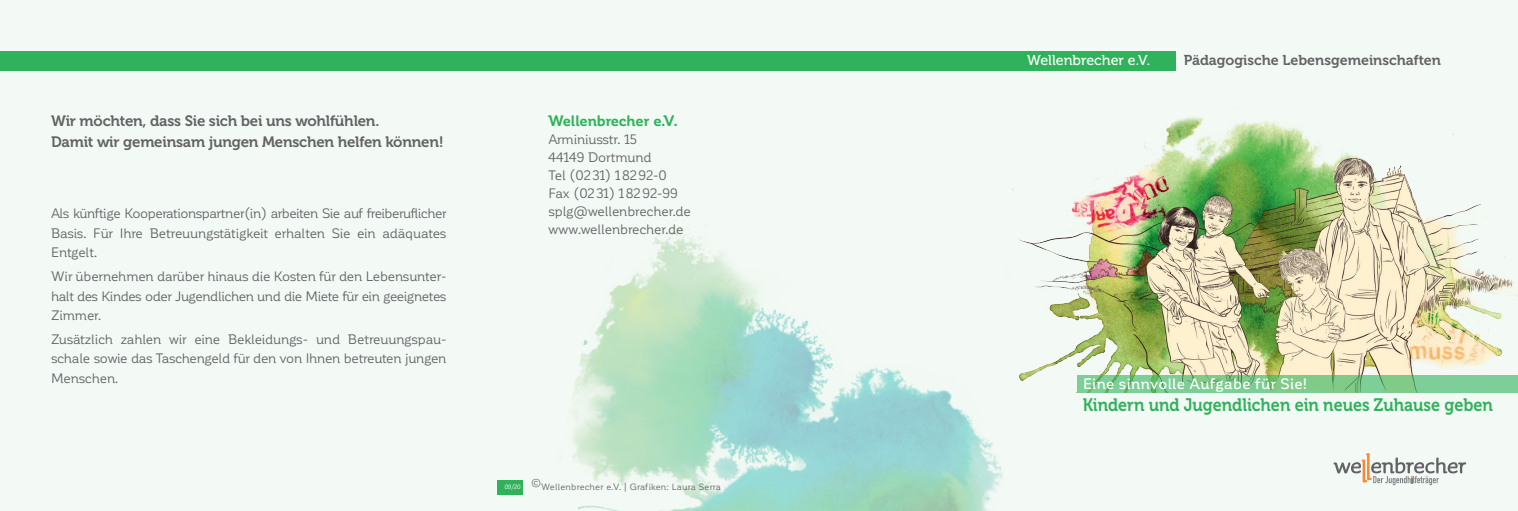
<style>
.page{position:relative;width:1518px;height:511px;background:#fff}
.page>*{position:absolute;margin:0;border:0;box-sizing:border-box;transform-origin:0 0}
.t1{font:18px "Museo 700";color:#2fb25a;scale:.9 1}
.t2{font:15px/21px "Museo 700";letter-spacing:-.015em;color:#636366}
.t3{font:500 15px "Corporative Soft";letter-spacing:.02em;color:#fff}
.t4{font:700 15px "Corporative Soft";letter-spacing:-.01em;color:#2fb25a}
.t5{font:14.25px "Museo 700";color:#636366}
.t6{font:14.25px "Museo 500";color:#fff}
.t7{font:13.5px/19.5px "Corporative Soft";letter-spacing:-.02em;color:#636366;text-align:justify}
.t8{font:9px "Corporative Soft";letter-spacing:.015em;color:#636366}
.s1{font-style:italic;font-size:6.15px;color:#fff}
</style>
<div class="page">
<div style="left:0;top:0;width:1518px;height:510px;background:#f3faf5"></div>
<img style="left:571px;top:228px;width:432px;height:282px">
<svg style="left:1334px;top:453px;width:132px;height:32px"></svg>
<div style="left:0;top:51px;width:1176px;height:19px;background:#2fb25a"></div>
<img style="left:1012px;top:117px;width:506px;height:264px">
<svg style="left:1077px;top:375px;width:441px;height:17px;background:#7ac98d"></svg>
<div style="left:497px;top:479px;width:26px;height:15px;background:#2fb25a"></div>
<p class="t2" style="left:51px;top:111px;width:394px">Wir möchten, dass Sie sich bei uns wohlfühlen.<br>Damit wir gemeinsam jungen Menschen helfen können!</p>
<p class="t7" style="left:51px;top:204px;width:397px">Als künftige Kooperationspartner(in) arbeiten Sie auf freiberuflicher Basis. Für Ihre Betreuungstätigkeit erhalten Sie ein adäquates Entgelt.</p>
<p class="t7" style="left:51px;top:266px;width:397px">Wir übernehmen darüber hinaus die Kosten für den Lebensunter&shy;halt des Kindes oder Jugendlichen und die Miete für ein geeignetes Zimmer.</p>
<p class="t7" style="left:51px;top:329px;width:397px">Zusätzlich zahlen wir eine Bekleidungs- und Betreuungspau&shy;schale sowie das Taschengeld für den von Ihnen betreuten jungen Menschen.</p>
<p class="t4" style="left:549px;top:112px;width:131px">Wellenbrecher e.V.</p>
<p class="t7" style="left:549px;top:130px;width:144px;line-height:18px;text-align:left">Arminiusstr. 15<br>44149 Dortmund<br>Tel (0231) 18292-0<br>Fax (0231) 18292-99 splg@wellenbrecher.de www.wellenbrecher.de</p>
<p class="t8" style="left:504px;top:481px;width:218px"><span class="s1">09/20</span> ©Wellenbrecher e.V. | Grafiken: Laura Serra</p>
<p class="t6" style="left:1027px;top:53px;width:124px">Wellenbrecher e.V.</p>
<p class="t5" style="left:1184px;top:52px;width:259px">Pädagogische Lebensgemeinschaften</p>
<p class="t3" style="left:1083px;top:375px;width:225px">Eine sinnvolle Aufgabe für Sie!</p>
<h1 class="t1" style="left:1083px;top:394px;width:457px">Kindern und Jugendlichen ein neues Zuhause geben</h1>
</div>
